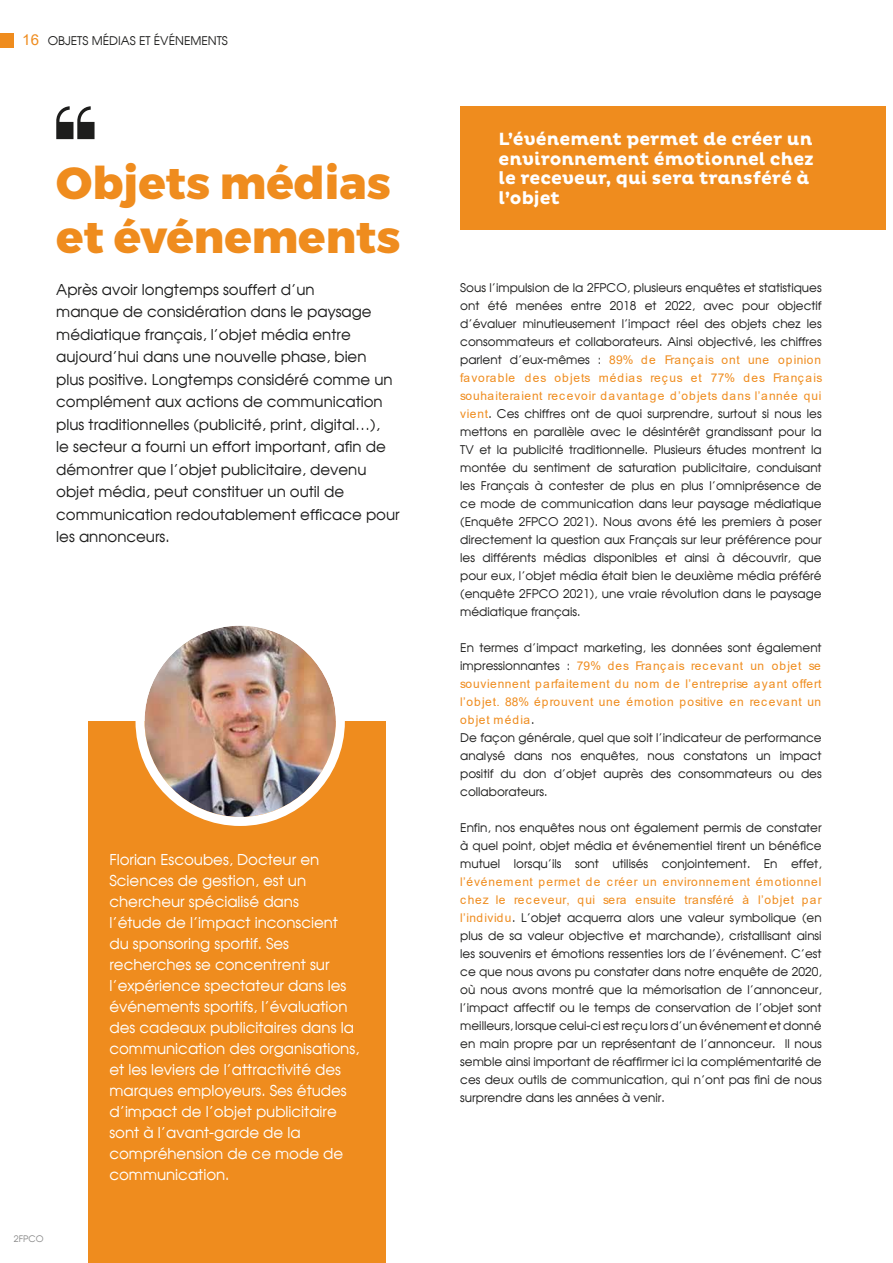
<style>
.page{position:relative;width:893px;height:1263px;background:#fff}
.page>*{position:absolute;margin:0;border:0;box-sizing:border-box;transform-origin:0 0}
.t1{font:45px/54px "Trueno Ex Bd";color:#ef8c1e}
.t2{font:700 18px/19.5px "Pluto";color:#fff}
.t3{font:15px/22.5px "Avalon Plain";color:#1d1d1c}
.t4{font:15px/21px "Avalon Plain";color:#fff}
.t5{font:12px/18px "Avalon Plain";color:#1d1d1c;text-align:justify}
.t6{font:12px/18px "Arial";letter-spacing:.085em;color:#ef8c1e;text-align:justify}
.t7{font:9px "Avalon Plain";color:#878787}
.s1{font-family:"Arial";font-size:15px;color:#ef8c1e}
.s2{font-family:"Avalon Plain";color:#1d1d1c}
.s3{font-family:"Arial";color:#ef8c1e}
</style>
<div class="page">
<div style="left:0;top:33px;width:14px;height:15px;background:#ef8c1e"></div>
<svg style="left:56px;top:106px;width:39px;height:33px"></svg>
<div style="left:88px;top:721px;width:298px;height:542px;background:#ef8c1e"></div>
<img style="left:145px;top:626px;width:191px;height:191px;border-radius:96px">
<div style="left:136px;top:617px;width:209px;height:209px;border:9px solid #fff;border-radius:50%"></div>
<div style="left:460px;top:106px;width:425px;height:124px;background:#ef8c1e"></div>
<p class="t5" style="left:22px;top:32px;width:207px"><span class="s1">16</span> OBJETS MÉDIAS ET ÉVÉNEMENTS</p>
<h1 class="t1" style="left:56px;top:157px;width:346px">Objets médias et événements</h1>
<p class="t3" style="left:56px;top:278px;width:345px">Après avoir longtemps souffert d’un<br>manque de considération dans le paysage médiatique français, l’objet média entre aujourd’hui dans une nouvelle phase, bien<br>plus positive. Longtemps considéré comme un complément aux actions de communication plus traditionnelles (publicité, print, digital…),<br>le secteur a fourni un effort important, afin de démontrer que l’objet publicitaire, devenu objet média, peut constituer un outil de communication redoutablement efficace pour les annonceurs.</p>
<p class="t7" style="left:14px;top:1233px;width:31px">2FPCO</p>
<p class="t4" style="left:109px;top:849px;width:251px">Florian Escoubes, Docteur en<br>Sciences de gestion, est un chercheur spécialisé dans<br>l’étude de l’impact inconscient du sponsoring sportif. Ses recherches se concentrent sur l’expérience spectateur dans les événements sportifs, l’évaluation des cadeaux publicitaires dans la communication des organisations, et les leviers de l’attractivité des marques employeurs. Ses études d’impact de l’objet publicitaire sont à l’avant-garde de la compréhension de ce mode de communication.</p>
<h2 class="t2" style="left:498px;top:130px;width:317px">L’événement permet de créer un environnement émotionnel chez le receveur, qui sera transféré à l’objet</h2>
<p class="t5" style="left:460px;top:279px;width:363px">Sous l’impulsion de la 2FPCO, plusieurs enquêtes et statistiques ont été menées entre 2018 et 2022, avec pour objectif d’évaluer minutieusement l’impact réel des objets chez les consommateurs et collaborateurs. Ainsi objectivé, les chiffres</p>
<p class="t6" style="left:460px;top:351px;width:364px"><span class="s2">parlent d’eux-mêmes :</span> 89% de Franç ais ont une opinion favorable des objets médias reçus et 77% des Français souhaiteraient recevoir davantage d’objets dans l’année qui</p>
<p class="t5" style="left:460px;top:405px;width:363px"><span class="s3">vient</span>. Ces chiffres ont de quoi surprendre, surtout si nous les mettons en parallèle avec le désintérêt grandissant pour la TV et la publicité traditionnelle. Plusieurs études montrent la montée du sentiment de saturation publicitaire, conduisant les Français à contester de plus en plus l’omniprésence de ce mode de communication dans leur paysage médiatique (Enquête 2FPCO 2021). Nous avons été les premiers à poser directement la question aux Français sur leur préférence pour les différents médias disponibles et ainsi à découvrir, que pour eux, l’objet média était bien le deuxième média préféré (enquête 2FPCO 2021), une vraie révolution dans le paysage médiatique français.</p>
<p class="t5" style="left:460px;top:639px;width:363px">En termes d’impact marketing, les données sont également</p>
<p class="t6" style="left:460px;top:657px;width:363px"><span class="s2">impressionnantes :</span> 79% des Franç ais rec evant un objet se souviennent parfaitement du nom de l’entreprise ayant offert l’objet. 88% éprouvent une émotion positive en recevant un objet média<span class="s2">.</span></p>
<p class="t5" style="left:460px;top:729px;width:363px">De façon générale, quel que soit l’indicateur de performance analysé dans nos enquêtes, nous constatons un impact positif du don d’objet auprès des consommateurs ou des collaborateurs.</p>
<p class="t5" style="left:460px;top:819px;width:363px">Enfin, nos enquêtes nous ont également permis de constater à quel point, objet média et événementiel tirent un bénéfice mutuel lorsqu’ils sont utilisés conjointement. En effet,</p>
<p class="t6" style="left:460px;top:873px;width:363px">l’événement permet de créer un environnement émotionnel chez le receveur, qui sera ensuite transféré à l’objet par</p>
<p class="t5" style="left:460px;top:909px;width:363px"><span class="s3">l’individu</span>. L’objet acquerra alors une valeur symbolique (en plus de sa valeur objective et marchande), cristallisant ainsi les souvenirs et émotions ressenties lors de l’événement. C’est ce que nous avons pu constater dans notre enquête de 2020, où nous avons montré que la mémorisation de l’annonceur, l’impact affectif ou le temps de conservation de l’objet sont meilleurs, lorsque celui-ci est reçu lors d’un événement et donné en main propre par un représentant de l’annonceur. Il nous semble ainsi important de réaffirmer ici la complémentarité de ces deux outils de communication, qui n’ont pas fini de nous surprendre dans les années à venir.</p>
</div>
